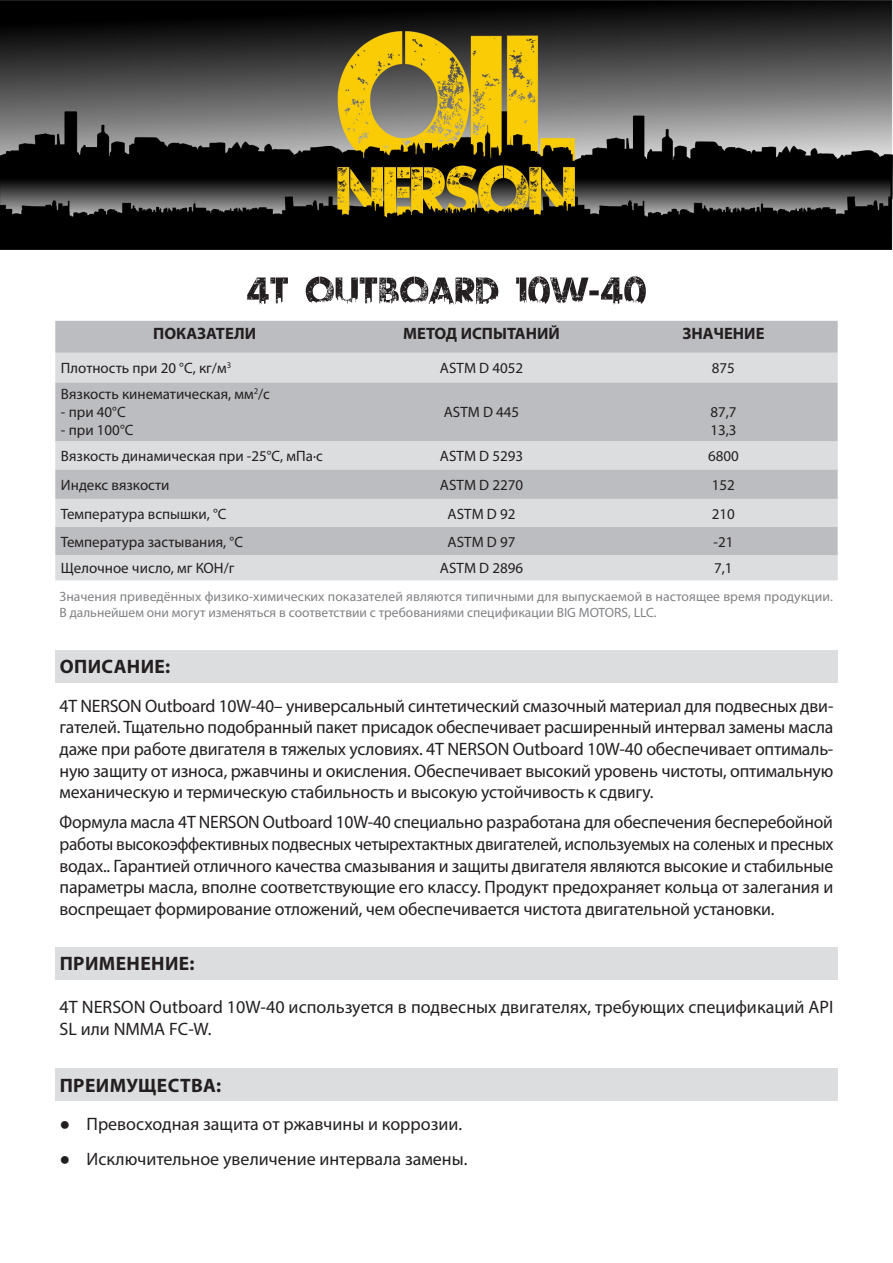
<style>
.page{position:relative;width:893px;height:1263px;background:#fff}
.page>*{position:absolute;margin:0;border:0;box-sizing:border-box;transform-origin:0 0}
.Стиль_абзаца_1{font:700 19.5px "Myriad Pro";letter-spacing:.02em;color:#231f20}
.основа{font:18px/21.6px "Myriad Pro";color:#231f20;text-align:justify}
.основа-2{font:700 16.5px "Myriad Pro";color:#231f20}
.основа-3{font:15px "Myriad Pro";color:#231f20}
.основа-4{font:13.5px/16.2px "Myriad Pro";letter-spacing:.005em;color:#808285}
.s1{font-family:"Arial"}
</style>
<div class="page">
<img style="left:0;top:0;width:893px;height:249px">
<div style="left:55px;top:650px;width:783px;height:32px;background:#dcdddf"></div>
<div style="left:55px;top:947px;width:783px;height:32px;background:#dcdddf"></div>
<div style="left:55px;top:1069px;width:783px;height:32px;background:#dcdddf"></div>
<div style="left:55px;top:321px;width:783px;height:32px;background:#bcbdc0"></div>
<div style="left:55px;top:353px;width:783px;height:227px;background:#dcdddf"></div>
<svg style="left:55px;top:382px;width:783px;height:173px;background:#c6c7ca"></svg>
<svg style="left:247px;top:276px;width:399px;height:29px"></svg>
<p class="основа-2" style="left:153px;top:323px;width:104px">ПОКАЗАТЕЛИ</p>
<p class="основа-2" style="left:403px;top:323px;width:158px">МЕТОД ИСПЫТАНИЙ</p>
<p class="основа-2" style="left:682px;top:323px;width:84px">ЗНАЧЕНИЕ</p>
<p class="основа-3" style="left:61px;top:359px;width:172px">Плотность при 20 °С, кг/м<sup>3</sup></p>
<p class="основа-3" style="left:440px;top:359px;width:85px">ASTM D 4052</p>
<p class="основа-3" style="left:712px;top:359px;width:25px">875</p>
<p class="основа-3" style="left:61px;top:385px;width:211px">Вязкость кинематическая, мм<sup>2</sup>/с</p>
<p class="основа-3" style="left:61px;top:403px;width:66px">- при 40°С</p>
<p class="основа-3" style="left:61px;top:421px;width:74px">- при 100°С</p>
<p class="основа-3" style="left:444px;top:403px;width:77px">ASTM D 445</p>
<p class="основа-3" style="left:710px;top:403px;width:28px">87,7</p>
<p class="основа-3" style="left:710px;top:421px;width:28px">13,3</p>
<p class="основа-3" style="left:61px;top:447px;width:263px">Вязкость динамическая при -25°C, мПа·с</p>
<p class="основа-3" style="left:440px;top:447px;width:85px">ASTM D 5293</p>
<p class="основа-3" style="left:708px;top:447px;width:32px">6800</p>
<p class="основа-3" style="left:61px;top:476px;width:110px">Индекс вязкости</p>
<p class="основа-3" style="left:440px;top:476px;width:85px">ASTM D 2270</p>
<p class="основа-3" style="left:712px;top:476px;width:25px">152</p>
<p class="основа-3" style="left:61px;top:504px;width:167px">Температура вспышки, °С</p>
<p class="основа-3" style="left:448px;top:504px;width:69px">ASTM D 92</p>
<p class="основа-3" style="left:712px;top:504px;width:25px">210</p>
<p class="основа-3" style="left:61px;top:532px;width:184px">Температура застывания, °С</p>
<p class="основа-3" style="left:448px;top:532px;width:69px">ASTM D 97</p>
<p class="основа-3" style="left:713px;top:532px;width:21px">-21</p>
<p class="основа-3" style="left:61px;top:559px;width:175px">Щелочное число, мг КОН/г</p>
<p class="основа-3" style="left:440px;top:559px;width:85px">ASTM D 2896</p>
<p class="основа-3" style="left:714px;top:559px;width:20px">7,1</p>
<p class="основа-4" style="left:60px;top:588px;width:775px">Значения приведённых физико-химических показателей являются типичными для выпускаемой в настоящее время продукции.<br>В дальнейшем они могут изменяться в соответствии с требованиями спецификации BIG MOTORS, LLC.</p>
<p class="Стиль_абзаца_1" style="left:60px;top:654px;width:112px">ОПИСАНИЕ:</p>
<p class="основа" style="left:60px;top:695px;width:775px">4T NERSON Outboard 10W-40– универсальный синтетический смазочный материал для подвесных дви&shy;гателей. Тщательно подобранный пакет присадок обеспечивает расширенный интервал замены масла даже при работе двигателя в тяжелых условиях. 4T NERSON Outboard 10W-40 обеспечивает оптималь&shy;ную защиту от износа, ржавчины и окисления. Обеспечивает высокий уровень чистоты, оптимальную механическую и термическую стабильность и высокую устойчивость к сдвигу.</p>
<p class="основа" style="left:60px;top:811px;width:776px">Формула масла 4T NERSON Outboard 10W-40 специально разработана для обеспечения бесперебойной работы высокоэффективных подвесных четырехтактных двигателей, используемых на соленых и пресных водах.. Гарантией отличного качества смазывания и защиты двигателя являются высокие и стабильные параметры масла, вполне соответствующие его классу. Продукт предохраняет кольца от залегания и воспрещает формирование отложений, чем обеспечивается чистота двигательной установки.</p>
<p class="Стиль_абзаца_1" style="left:60px;top:951px;width:136px">ПРИМЕНЕНИЕ:</p>
<p class="основа" style="left:60px;top:996px;width:775px">4T NERSON Outboard 10W-40 используется в подвесных двигателях, требующих спецификаций API<br>SL или NMMA FC-W.</p>
<p class="Стиль_абзаца_1" style="left:60px;top:1072px;width:163px">ПРЕИМУЩЕСТВА:</p>
<p class="основа" style="left:60px;top:1113px;width:404px"><span class="s1">●</span> Превосходная защита от ржавчины и коррозии.</p>
<p class="основа" style="left:60px;top:1147px;width:409px"><span class="s1">●</span> Исключительное увеличение интервала замены.</p>
</div>
